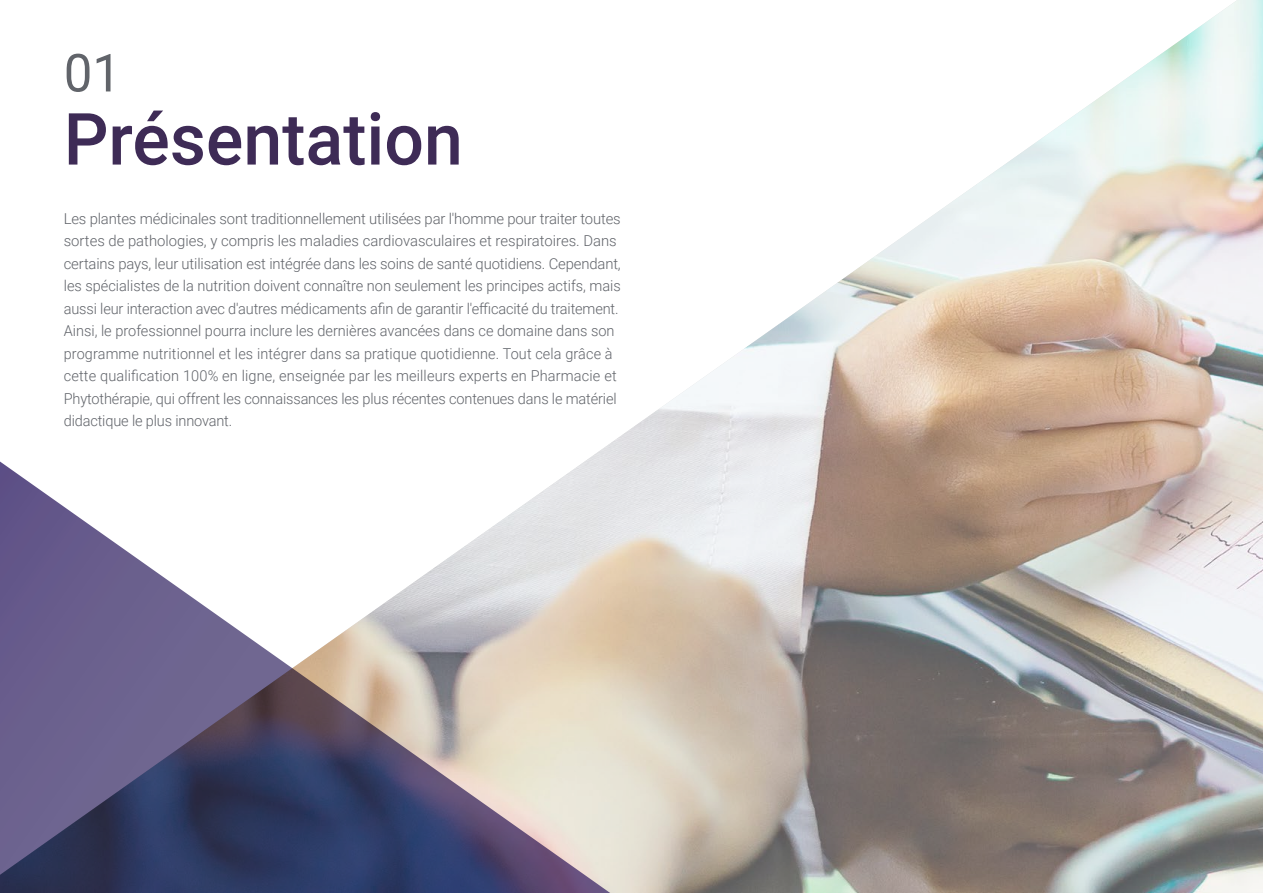
<style>
.page{position:relative;width:1263px;height:893px;background:#fff}
.page>*{position:absolute;margin:0;border:0;box-sizing:border-box;transform-origin:0 0}
.t1{font:500 72px "Roboto";color:#3e2b56}
.t2{font:52.5px "Roboto";color:#61646a}
.t3{font:300 15px/22.5px "Roboto";letter-spacing:-.01em;color:#61646a}
</style>
<div class="page">
<img style="left:607px;top:0;width:656px;height:893px">
<svg style="left:0;top:446px;width:640px;height:447px"></svg>
<h2 class="t2" style="left:64px;top:36px;width:59px">01</h2>
<h1 class="t1" style="left:64px;top:89px;width:401px">Présentation</h1>
<p class="t3" style="left:64px;top:207px;width:558px">Les plantes médicinales sont traditionnellement utilisées par l'homme pour traiter toutes sortes de pathologies, y compris les maladies cardiovasculaires et respiratoires. Dans certains pays, leur utilisation est intégrée dans les soins de santé quotidiens. Cependant, les spécialistes de la nutrition doivent connaître non seulement les principes actifs, mais aussi leur interaction avec d'autres médicaments afin de garantir l'efficacité du traitement.<br>Ainsi, le professionnel pourra inclure les dernières avancées dans ce domaine dans son programme nutritionnel et les intégrer dans sa pratique quotidienne. Tout cela grâce à cette qualification 100% en ligne, enseignée par les meilleurs experts en Pharmacie et Phytothérapie, qui offrent les connaissances les plus récentes contenues dans le matériel didactique le plus innovant.</p>
</div>
